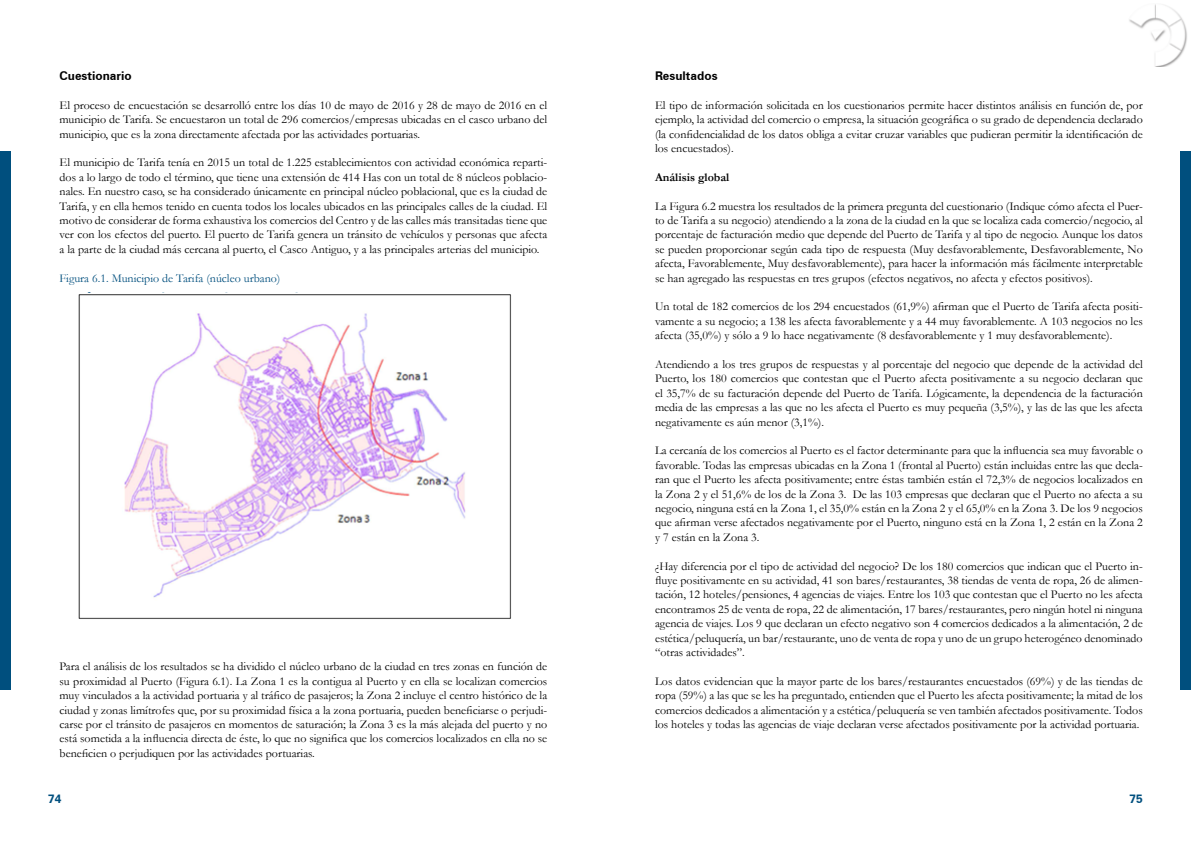
<style>
.page{position:relative;width:1191px;height:842px;background:#fff}
.page>*{position:absolute;margin:0;border:0;box-sizing:border-box;transform-origin:0 0}
.t1{font:12px/14.4px "Garamond";color:#000;text-align:justify}
.t2{font:12px "Garamond";color:#004f7e}
.t3{font:700 12px "Zurich BT";color:#000}
.t4{font:700 12px "Garamond";color:#000}
.t5{font:700 12px "Zurich BT";color:#004f7e}
</style>
<div class="page">
<img style="left:1129px;top:4px;width:58px;height:62px">
<div style="left:0;top:152px;width:11px;height:538px;background:#004f7e"></div>
<div style="left:1180px;top:152px;width:11px;height:538px;background:#004f7e"></div>
<img style="left:78px;top:292px;width:433px;height:327px">
<p class="t3" style="left:60px;top:68px;width:74px">Cuestionario</p>
<p class="t1" style="left:60px;top:98px;width:489px">El proceso de encuestación se desarrolló entre los días 10 de mayo de 2016 y 28 de mayo de 2016 en el municipio de Tarifa. Se encuestaron un total de 296 comercios/empresas ubicadas en el casco urbano del municipio, que es la zona directamente afectada por las actividades portuarias.</p>
<p class="t1" style="left:60px;top:155px;width:489px">El municipio de Tarifa tenía en 2015 un total de 1.225 establecimientos con actividad económica reparti&shy;dos a lo largo de todo el término, que tiene una extensión de 414 Has con un total de 8 núcleos poblacio&shy;nales. En nuestro caso, se ha considerado únicamente en principal núcleo poblacional, que es la ciudad de Tarifa, y en ella hemos tenido en cuenta todos los locales ubicados en las principales calles de la ciudad. El motivo de considerar de forma exhaustiva los comercios del Centro y de las calles más transitadas tiene que ver con los efectos del puerto. El puerto de Tarifa genera un tránsito de vehículos y personas que afecta a la parte de la ciudad más cercana al puerto, el Casco Antiguo, y a las principales arterias del municipio.</p>
<p class="t2" style="left:60px;top:270px;width:222px">Figura 6.1. Municipio de Tarifa (núcleo urbano)</p>
<p class="t1" style="left:60px;top:659px;width:489px">Para el análisis de los resultados se ha dividido el núcleo urbano de la ciudad en tres zonas en función de su proximidad al Puerto (Figura 6.1). La Zona 1 es la contigua al Puerto y en ella se localizan comercios muy vinculados a la actividad portuaria y al tráfico de pasajeros; la Zona 2 incluye el centro histórico de la ciudad y zonas limítrofes que, por su proximidad física a la zona portuaria, pueden beneficiarse o perjudi&shy;carse por el tránsito de pasajeros en momentos de saturación; la Zona 3 es la más alejada del puerto y no está sometida a la influencia directa de éste, lo que no significa que los comercios localizados en ella no se beneficien o perjudiquen por las actividades portuarias.</p>
<p class="t3" style="left:655px;top:68px;width:64px">Resultados</p>
<p class="t1" style="left:655px;top:98px;width:489px">El tipo de información solicitada en los cuestionarios permite hacer distintos análisis en función de, por ejemplo, la actividad del comercio o empresa, la situación geográfica o su grado de dependencia declarado (la confidencialidad de los datos obliga a evitar cruzar variables que pudieran permitir la identificación de los encuestados).</p>
<p class="t4" style="left:655px;top:169px;width:76px">Análisis global</p>
<p class="t1" style="left:655px;top:198px;width:489px">La Figura 6.2 muestra los resultados de la primera pregunta del cuestionario (Indique cómo afecta el Puer&shy;to de Tarifa a su negocio) atendiendo a la zona de la ciudad en la que se localiza cada comercio/negocio, al porcentaje de facturación medio que depende del Puerto de Tarifa y al tipo de negocio. Aunque los datos se pueden proporcionar según cada tipo de respuesta (Muy desfavorablemente, Desfavorablemente, No afecta, Favorablemente, Muy desfavorablemente), para hacer la información más fácilmente interpretable se han agregado las respuestas en tres grupos (efectos negativos, no afecta y efectos positivos).</p>
<p class="t1" style="left:655px;top:299px;width:489px">Un total de 182 comercios de los 294 encuestados (61,9%) afirman que el Puerto de Tarifa afecta positi&shy;vamente a su negocio; a 138 les afecta favorablemente y a 44 muy favorablemente. A 103 negocios no les afecta (35,0%) y sólo a 9 lo hace negativamente (8 desfavorablemente y 1 muy desfavorablemente).</p>
<p class="t1" style="left:655px;top:357px;width:489px">Atendiendo a los tres grupos de respuestas y al porcentaje del negocio que depende de la actividad del Puerto, los 180 comercios que contestan que el Puerto afecta positivamente a su negocio declaran que el 35,7% de su facturación depende del Puerto de Tarifa. Lógicamente, la dependencia de la facturación media de las empresas a las que no les afecta el Puerto es muy pequeña (3,5%), y las de las que les afecta negativamente es aún menor (3,1%).</p>
<p class="t1" style="left:655px;top:443px;width:489px">La cercanía de los comercios al Puerto es el factor determinante para que la influencia sea muy favorable o favorable. Todas las empresas ubicadas en la Zona 1 (frontal al Puerto) están incluidas entre las que decla&shy;ran que el Puerto les afecta positivamente; entre éstas también están el 72,3% de negocios localizados en la Zona 2 y el 51,6% de los de la Zona 3. De las 103 empresas que declaran que el Puerto no afecta a su negocio, ninguna está en la Zona 1, el 35,0% están en la Zona 2 y el 65,0% en la Zona 3. De los 9 negocios que afirman verse afectados negativamente por el Puerto, ninguno está en la Zona 1, 2 están en la Zona 2 y 7 están en la Zona 3.</p>
<p class="t1" style="left:655px;top:558px;width:489px">¿Hay diferencia por el tipo de actividad del negocio? De los 180 comercios que indican que el Puerto in&shy;fluye positivamente en su actividad, 41 son bares/restaurantes, 38 tiendas de venta de ropa, 26 de alimen&shy;tación, 12 hoteles/pensiones, 4 agencias de viajes. Entre los 103 que contestan que el Puerto no les afecta encontramos 25 de venta de ropa, 22 de alimentación, 17 bares/restaurantes, pero ningún hotel ni ninguna agencia de viajes. Los 9 que declaran un efecto negativo son 4 comercios dedicados a la alimentación, 2 de estética/peluquería, un bar/restaurante, uno de venta de ropa y uno de un grupo heterogéneo denominado “otras actividades”.</p>
<p class="t1" style="left:655px;top:674px;width:489px">Los datos evidencian que la mayor parte de los bares/restaurantes encuestados (69%) y de las tiendas de ropa (59%) a las que se les ha preguntado, entienden que el Puerto les afecta positivamente; la mitad de los comercios dedicados a alimentación y a estética/peluquería se ven también afectados positivamente. Todos los hoteles y todas las agencias de viaje declaran verse afectados positivamente por la actividad portuaria.</p>
<p class="t5" style="left:48px;top:791px;width:15px">74</p>
<p class="t5" style="left:1129px;top:791px;width:15px">75</p>
</div>
